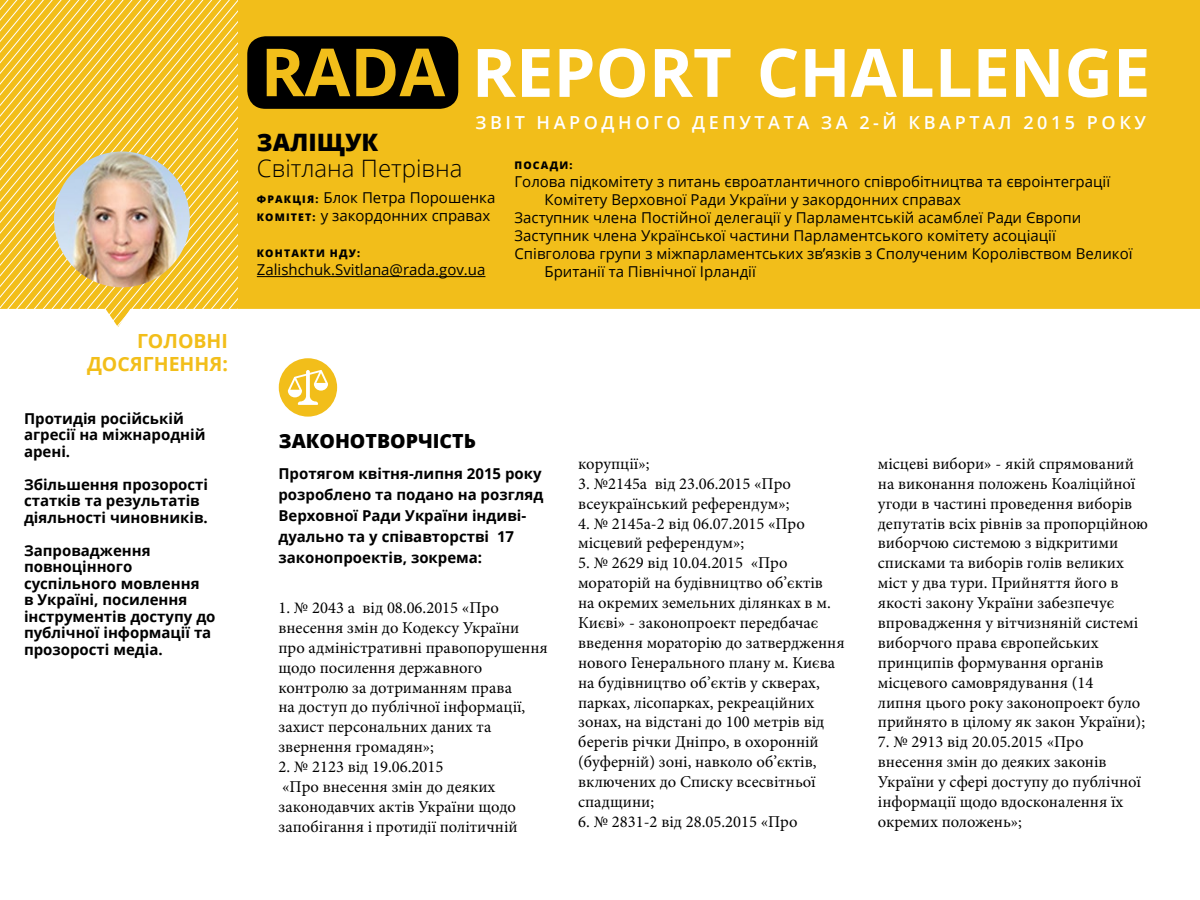
<style>
.page{position:relative;width:1200px;height:900px;background:#fff}
.page>*{position:absolute;margin:0;border:0;box-sizing:border-box;transform-origin:0 0}
.t1{font:700 67.05px "Open Sans";color:#fff}
.t2{font:300 24px "Open Sans";color:#000}
.t3{font:800 24px "Open Sans";color:#000}
.t4{font:700 19.5px/23.4px "Open Sans";color:#f2be1a;text-align:right}
.t5{font:800 19.5px "Open Sans";color:#000}
.t6{font:600 18px "Open Sans";letter-spacing:.2em;color:#fff}
.t7{font:16.65px/20px "Minion Pro";color:#000}
.t8{font:15px/18px "Open Sans";color:#000}
.t9{font:700 15px/16.5px "Open Sans";color:#000}
.t10{font:800 10.5px "Open Sans";letter-spacing:.11em;color:#000}
.s1{font-size:66.3px;color:#f2be1a}
.s2{font-weight:800;font-size:10.5px}
</style>
<div class="page">
<svg style="left:0;top:0;width:239px;height:309px;background:#f3c73b"></svg>
<div style="left:239px;top:0;width:961px;height:358px;background:#f2be1a"></div>
<div style="left:105px;top:309px;width:1095px;height:82px;background:#fff"></div>
<svg style="left:279px;top:358px;width:58px;height:59px"></svg>
<div style="left:247px;top:36px;width:211px;height:73px;background:#000;border-radius:18px"></div>
<img style="left:54px;top:152px;width:136px;height:135px;border-radius:68px">
<hr style="left:257px;top:276px;width:228px;height:1px;background:#000">
<p class="t4" style="left:87px;top:328px;width:142px">ГОЛОВНІ<br>ДОСЯГНЕННЯ:</p>
<p class="t9" style="left:24px;top:410px;width:183px">Протидія російській агресії на міжнародній арені.</p>
<p class="t9" style="left:24px;top:476px;width:186px">Збільшення прозорості статків та результатів діяльності чиновників.</p>
<p class="t9" style="left:24px;top:542px;width:193px">Запровадження повноцінного суспільного мовлення<br>в Україні, посилення інструментів доступу до публічної інформації та прозорості медіа.</p>
<h1 class="t1" style="left:261px;top:25px;width:891px"><span class="s1">RADA</span> REPORT CHALLENGE</h1>
<h2 class="t3" style="left:257px;top:124px;width:123px">ЗАЛІЩУК</h2>
<h2 class="t2" style="left:257px;top:152px;width:207px">Світлана Петрівна</h2>
<p class="t8" style="left:257px;top:189px;width:240px"><span class="s2">ФРАКЦІЯ:</span> Блок Петра Порошенка<br><span class="s2">КОМІТЕТ:</span> у закордонних справах</p>
<p class="t10" style="left:257px;top:246px;width:105px">КОНТАКТИ НДУ:</p>
<p class="t8" style="left:257px;top:261px;width:230px">Zalishchuk.Svitlana@rada.gov.ua</p>
<p class="t6" style="left:476px;top:110px;width:672px">ЗВІТ НАРОДНОГО ДЕПУТАТА ЗА 2-Й КВАРТАЛ 2015 РОКУ</p>
<p class="t10" style="left:514px;top:157px;width:59px">ПОСАДИ:</p>
<p class="t8" style="left:514px;top:172px;width:597px">Голова підкомітету з питань євроатлантичного співробітництва та євроінтеграції</p>
<p class="t8" style="left:544px;top:190px;width:418px">Комітету Верховної Ради України у закордонних справах</p>
<p class="t8" style="left:514px;top:208px;width:568px">Заступник члена Постійної делегації у Парламентській асамблеї Ради Європи</p>
<p class="t8" style="left:514px;top:226px;width:543px">Заступник члена Української частини Парламентського комітету асоціації</p>
<p class="t8" style="left:514px;top:244px;width:620px">Співголова групи з міжпарламентських зв’язків з Сполученим Королівством Великої</p>
<p class="t8" style="left:544px;top:262px;width:213px">Британії та Північної Ірландії</p>
<p class="t5" style="left:279px;top:426px;width:199px">ЗАКОНОТВОРЧІСТЬ</p>
<p class="t9" style="left:278px;top:463px;width:267px;line-height:21px">Протягом квітня-липня 2015 року розроблено та подано на розгляд<br>Верховної Ради України індиві&shy;дуально та у співавторстві 17 законопроектів, зокрема:</p>
<p class="t7" style="left:278px;top:598px;width:271px">1. № 2043 а від 08.06.2015 «Про внесення змін до Кодексу України про адміністративні правопорушення щодо посилення державного контролю за дотриманням права<br>на доступ до публічної інформації, захист персональних даних та звернення громадян»;</p>
<p class="t7" style="left:278px;top:757px;width:241px">2. № 2123 від 19.06.2015<br>«Про внесення змін до деяких законодавчих актів України щодо запобігання і протидії політичній</p>
<p class="t7" style="left:578px;top:454px;width:73px">корупції»;</p>
<p class="t7" style="left:578px;top:474px;width:214px">3. №2145а від 23.06.2015 «Про всеукраїнський референдум»;</p>
<p class="t7" style="left:578px;top:513px;width:228px">4. № 2145а-2 від 06.07.2015 «Про місцевий референдум»;</p>
<p class="t7" style="left:578px;top:553px;width:268px">5. № 2629 від 10.04.2015 «Про мораторій на будівництво об’єктів<br>на окремих земельних ділянках в м.<br>Києві» - законопроект передбачає введення мораторію до затвердження нового Генерального плану м. Києва на будівництво об’єктів у скверах, парках, лісопарках, рекреаційних зонах, на відстані до 100 метрів від берегів річки Дніпро, в охоронній (буферній) зоні, навколо об’єктів, включених до Списку всесвітньої спадщини;</p>
<p class="t7" style="left:578px;top:812px;width:221px">6. № 2831-2 від 28.05.2015 «Про</p>
<p class="t7" style="left:878px;top:454px;width:272px">місцеві вибори» - якій спрямований на виконання положень Коаліційної угоди в частині проведення виборів депутатів всіх рівнів за пропорційною виборчою системою з відкритими списками та виборів голів великих міст у два тури. Прийняття його в якості закону України забезпечує впровадження у вітчизняній системі виборчого права європейських принципів формування органів місцевого самоврядування (14<br>липня цього року законопроект було прийнято в цілому як закон України);</p>
<p class="t7" style="left:878px;top:732px;width:264px">7. № 2913 від 20.05.2015 «Про внесення змін до деяких законів<br>України у сфері доступу до публічної інформації щодо вдосконалення їх окремих положень»;</p>
</div>
